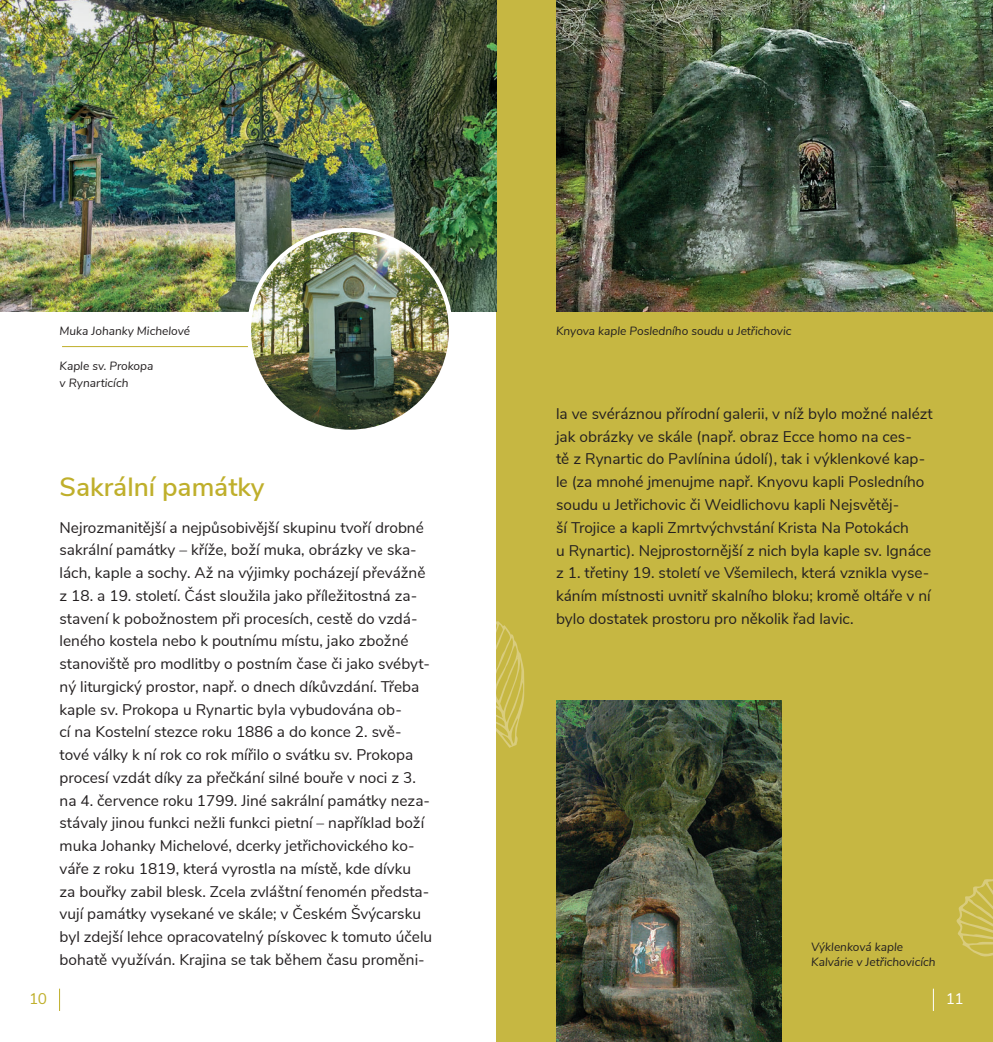
<style>
.page{position:relative;width:993px;height:1042px;background:#fff}
.page>*{position:absolute;margin:0;border:0;box-sizing:border-box;transform-origin:0 0}
.t1{font:600 26.25px "Nunito Sans";color:#bfaf2b}
.t2{font:15.4px/22.8px "Nunito Sans";color:#231f20}
.t3{font:15.4px "Nunito Sans";color:#bfaf2b}
.t4{font:15.4px "Nunito Sans";color:#fff}
.t5{font:italic 11.9px/17.5px "Nunito Sans";color:#231f20}
</style>
<div class="page">
<div style="left:496px;top:0;width:496px;height:1042px;background:#c6b742"></div>
<svg style="left:956px;top:879px;width:36px;height:78px"></svg>
<svg style="left:496px;top:621px;width:29px;height:127px"></svg>
<img style="left:556px;top:0;width:436px;height:311px">
<hr style="left:62px;top:346px;width:226px;height:1px;background:#bfaf2b">
<img style="left:0;top:0;width:496px;height:311px">
<img style="left:249px;top:230px;width:202px;height:202px;border-radius:50%">
<div style="left:247px;top:228px;width:206px;height:206px;border:4px solid #fff;border-radius:50%"></div>
<img style="left:556px;top:700px;width:225px;height:342px">
<svg style="left:59px;top:988px;width:1px;height:23px"></svg>
<svg style="left:932px;top:989px;width:1px;height:22px"></svg>
<p class="t5" style="left:60px;top:322px;width:132px">Muka Johanky Michelové</p>
<p class="t5" style="left:60px;top:357px;width:95px">Kaple sv. Prokopa v Rynarticích</p>
<h1 class="t1" style="left:60px;top:469px;width:206px">Sakrální památky</h1>
<p class="t2" style="left:60px;top:516px;width:374px">Nejrozmanitější a nejpůsobivější skupinu tvoří drobné sakrální památky – kříže, boží muka, obrázky ve ska&shy;lách, kaple a sochy. Až na výjimky pocházejí převážně z 18. a 19. století. Část sloužila jako příležitostná za&shy;stavení k pobožnostem při procesích, cestě do vzdá&shy;leného kostela nebo k poutnímu místu, jako zbožné stanoviště pro modlitby o postním čase či jako svébyt&shy;ný liturgický prostor, např. o dnech díkůvzdání. Třeba kaple sv. Prokopa u Rynartic byla vybudována ob-<br>cí na Kostelní stezce roku 1886 a do konce 2. svě&shy;tové války k ní rok co rok mířilo o svátku sv. Prokopa procesí vzdát díky za přečkání silné bouře v noci z 3. na 4. července roku 1799. Jiné sakrální památky neza&shy;stávaly jinou funkci nežli funkci pietní – například boží muka Johanky Michelové, dcerky jetřichovického ko&shy;váře z roku 1819, která vyrostla na místě, kde dívku<br>za bouřky zabil blesk. Zcela zvláštní fenomén předsta&shy;vují památky vysekané ve skále; v Českém Švýcarsku byl zdejší lehce opracovatelný pískovec k tomuto účelu bohatě využíván. Krajina se tak během času proměni-</p>
<p class="t5" style="left:556px;top:322px;width:237px">Knyova kaple Posledního soudu u Jetřichovic</p>
<p class="t2" style="left:556px;top:402px;width:378px">la ve svéráznou přírodní galerii, v níž bylo možné nalézt jak obrázky ve skále (např. obraz Ecce homo na ces-<br>tě z Rynartic do Pavlínina údolí), tak i výklenkové kap&shy;le (za mnohé jmenujme např. Knyovu kapli Posledního soudu u Jetřichovic či Weidlichovu kapli Nejsvětěj-<br>ší Trojice a kapli Zmrtvýchvstání Krista Na Potokách<br>u Rynartic). Nejprostornější z nich byla kaple sv. Ignáce z 1. třetiny 19. století ve Všemilech, která vznikla vyse&shy;káním místnosti uvnitř skalního bloku; kromě oltáře v ní bylo dostatek prostoru pro několik řad lavic.</p>
<p class="t5" style="left:811px;top:939px;width:126px;line-height:15.8px">Výklenková kaple<br>Kalvárie v Jetřichovicích</p>
<p class="t3" style="left:29px;top:988px;width:20px">10</p>
<p class="t4" style="left:945px;top:988px;width:20px">11</p>
</div>
